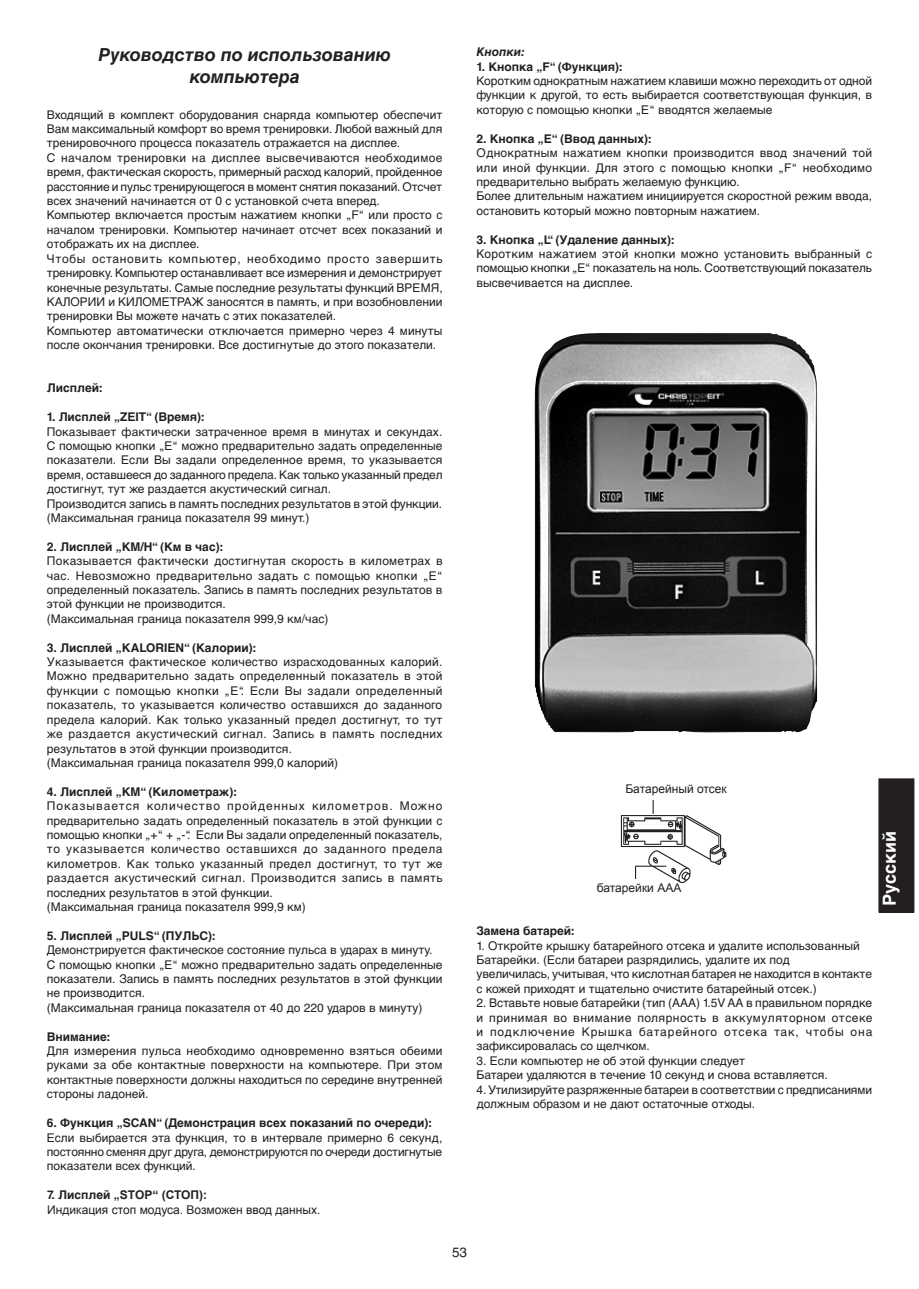
<style>
.page{position:relative;width:919px;height:1289px;background:#fff}
.page>*{position:absolute;margin:0;border:0;box-sizing:border-box;transform-origin:0 0}
.t1{font:18px/21.6px "Helvetica Cyr Bold Inclined";color:#231f20;text-align:center}
.t2{font:700 18px "Helvetica Cyr";color:#fff}
.t3{font:13.5px "Helvetica";color:#231f20}
.t4{font:12px/14.4px "Helvetica Cyr Upright";color:#231f20;text-align:justify}
.t5{font:700 12px "Helvetica Cyr";color:#231f20}
.t6{font:12px "Arial";color:#231f20}
.t7{font:700 12px "Arial";letter-spacing:-.01em;color:#231f20}
.t8{font:12px "Helvetica Cyr Bold Inclined";color:#231f20}
.s1{font-family:"Helvetica Cyr"}
</style>
<div class="page">
<img style="left:534px;top:333px;width:283px;height:400px">
<div style="left:878px;top:778px;width:35px;height:134px;background:#231f20"></div>
<div style="left:878px;top:778px;width:36px;height:134px;border:1px solid #231f20"></div>
<img style="left:620px;top:800px;width:107px;height:83px">
<div style="left:581px;top:879px;width:92px;height:24px;background:#fff"></div>
<p class="t1" style="left:98px;top:44px;width:294px">Руководство по использованию компьютера</p>
<p class="t4" style="left:47px;top:107px;width:397px">Входящий в комплект оборудования снаряда компьютер обеспечит Вам максимальный комфорт во время тренировки. Любой важный для тренировочного процесса показатель отражается на дисплее.</p>
<p class="t4" style="left:47px;top:150px;width:397px">C началом тренировки на дисплее высвечиваются необходимое время, фактическая скорость, примерный расход калорий, пройденное расстояние и пульс тренирующегося в момент снятия показаний. Отсчет всех значений начинается от 0 с установкой счета вперед.</p>
<p class="t4" style="left:47px;top:208px;width:397px">Компьютер включается простым нажатием кнопки „F“ или просто с началом тренировки. Компьютер начинает отсчет всех показаний и отображать их на дисплее.</p>
<p class="t4" style="left:47px;top:251px;width:397px">Чтобы остановить компьютер, необходимо просто завершить тренировку. Компьютер останавливает все измерения и демонстрирует конечные результаты. Самые последние результаты функций ВРЕМЯ, КАЛОРИИ и КИЛОМЕТРАЖ заносятся в память, и при возобновлении тренировки Вы можете начать с этих показателей.</p>
<p class="t4" style="left:47px;top:323px;width:397px">Компьютер автоматически отключается примерно через 4 минуты после окончания тренировки. Все достигнутые до этого показатели.</p>
<p class="t5" style="left:47px;top:381px;width:57px">Лисплей:</p>
<p class="t5" style="left:47px;top:410px;width:159px">1. Лисплей „ZEIT“ (Время):</p>
<p class="t4" style="left:47px;top:424px;width:397px">Показывает фактически затраченное время в минутах и секундах.<br>С помощью кнопки „E“ можно предварительно задать определенные показатели. Если Вы задали определенное время, то указывается время, оставшееся до заданного предела. Как только указанный предел достигнут, тут же раздается акустический сигнал.</p>
<p class="t4" style="left:47px;top:496px;width:397px">Производится запись в память последних результатов в этой функции.</p>
<p class="t4" style="left:47px;top:510px;width:264px">(Максимальная граница показателя 99 минут.)</p>
<p class="t5" style="left:47px;top:539px;width:178px">2. Лисплей „КМ/H“ (Км в час):</p>
<p class="t4" style="left:47px;top:554px;width:397px">Показывается фактически достигнутая скорость в километрах в час. Невозможно предварительно задать с помощью кнопки „E“ определенный показатель. Запись в память последних результатов в этой функции не производится.</p>
<p class="t4" style="left:47px;top:611px;width:283px">(Максимальная граница показателя 999,9 км/час)</p>
<p class="t5" style="left:47px;top:640px;width:211px">3. Лисплей „KALORIEN“ (Калории):</p>
<p class="t4" style="left:47px;top:654px;width:397px">Указывается фактическое количество израсходованных калорий.<br>Можно предварительно задать определенный показатель в этой функции с помощью кнопки „E“. Если Вы задали определенный показатель, то указывается количество оставшихся до заданного предела калорий. Как только указанный предел достигнут, то тут же раздается акустический сигнал. Запись в память последних результатов в этой функции производится.</p>
<p class="t4" style="left:47px;top:755px;width:293px">(Максимальная граница показателя 999,0 калорий)</p>
<p class="t5" style="left:47px;top:784px;width:191px">4. Лисплей „КМ“ (Километраж):</p>
<p class="t4" style="left:47px;top:798px;width:397px">Показывается количество пройденных километров. Можно предварительно задать определенный показатель в этой функции с помощью кнопки „+“ + „-“. Если Вы задали определенный показатель, то указывается количество оставшихся до заданного предела километров. Как только указанный предел достигнут, то тут же раздается акустический сигнал. Производится запись в память последних результатов в этой функции.</p>
<p class="t4" style="left:47px;top:899px;width:260px">(Максимальная граница показателя 999,9 км)</p>
<p class="t5" style="left:47px;top:928px;width:170px">5. Лисплей „PULS“ (ПУЛЬС):</p>
<p class="t4" style="left:47px;top:942px;width:387px">Демонстрируется фактическое состояние пульса в ударах в минуту.</p>
<p class="t4" style="left:47px;top:957px;width:397px">С помощью кнопки „E“ можно предварительно задать определенные показатели. Запись в память последних результатов в этой функции не производится.</p>
<p class="t4" style="left:47px;top:1000px;width:377px">(Максимальная граница показателя от 40 до 220 ударов в минуту)</p>
<p class="t5" style="left:47px;top:1029px;width:65px">Внимание:</p>
<p class="t4" style="left:47px;top:1043px;width:397px">Для измерения пульса необходимо одновременно взяться обеими руками за обе контактные поверхности на компьютере. При этом контактные поверхности должны находиться по середине внутренней стороны ладоней.</p>
<p class="t5" style="left:47px;top:1115px;width:386px">6. Функция „SCAN“ (Демонстрация всех показаний по очереди):</p>
<p class="t4" style="left:47px;top:1130px;width:397px">Если выбирается эта функция, то в интервале примерно 6 секунд, постоянно сменяя друг друга, демонстрируются по очереди достигнутые показатели всех функций.</p>
<p class="t7" style="left:47px;top:1186px;width:161px"><span class="s1">7. Лисплей „</span>STOP“ (СТОП):</p>
<p class="t6" style="left:47px;top:1201px;width:275px">Индикация стоп модуса. Возможен ввод данных.</p>
<p class="t8" style="left:476px;top:45px;width:50px">Кнопки:</p>
<p class="t5" style="left:476px;top:60px;width:147px">1. Кнопка „F“ (Функция):</p>
<p class="t4" style="left:476px;top:74px;width:397px">Коротким однократным нажатием клавиши можно переходить от одной функции к другой, то есть выбирается соответствующая функция, в которую с помощью кнопки „Е“ вводятся желаемые</p>
<p class="t5" style="left:476px;top:132px;width:176px">2. Кнопка „E“ (Ввод данных):</p>
<p class="t4" style="left:476px;top:146px;width:397px">Однократным нажатием кнопки производится ввод значений той или иной функции. Для этого с помощью кнопки „F“ необходимо предварительно выбрать желаемую функцию.</p>
<p class="t4" style="left:476px;top:189px;width:397px">Более длительным нажатием инициируется скоростной режим ввода, остановить который можно повторным нажатием.</p>
<p class="t5" style="left:476px;top:232px;width:199px">3. Кнопка „L“ (Удаление данных):</p>
<p class="t4" style="left:476px;top:247px;width:397px">Коротким нажатием этой кнопки можно установить выбранный с помощью кнопки „E“ показатель на ноль. Соответствующий показатель высвечивается на дисплее.</p>
<p class="t6" style="left:625px;top:781px;width:103px">Батарейный отсек</p>
<p class="t6" style="left:597px;top:879px;width:86px">батарейки ААА</p>
<p class="t5" style="left:476px;top:924px;width:100px">Замена батарей:</p>
<p class="t4" style="left:476px;top:938px;width:384px">1. Откройте крышку батарейного отсека и удалите использованный</p>
<p class="t4" style="left:476px;top:952px;width:314px">Батарейки. (Если батареи разрядились, удалите их под</p>
<p class="t4" style="left:476px;top:967px;width:397px">увеличилась, учитывая, что кислотная батарея не находится в контакте с кожей приходят и тщательно очистите батарейный отсек.)</p>
<p class="t4" style="left:476px;top:995px;width:397px">2. Вставьте новые батарейки (тип (AAA) 1.5V AA в правильном порядке</p>
<p class="t4" style="left:476px;top:1010px;width:397px">и принимая во внимание полярность в аккумуляторном отсеке и подключение Крышка батарейного отсека так, чтобы она зафиксировалась со щелчком.</p>
<p class="t4" style="left:476px;top:1053px;width:270px">3. Если компьютер не об этой функции следует</p>
<p class="t4" style="left:476px;top:1067px;width:353px">Батареи удаляются в течение 10 секунд и снова вставляется.</p>
<p class="t4" style="left:476px;top:1082px;width:397px">4. Утилизируйте разряженные батареи в соответствии с предписаниями должным образом и не дают остаточные отходы.</p>
<p class="t2" style="left:879px;top:905px;width:76px;rotate:-90deg">Русский</p>
<p class="t3" style="left:452px;top:1244px;width:17px">53</p>
</div>
